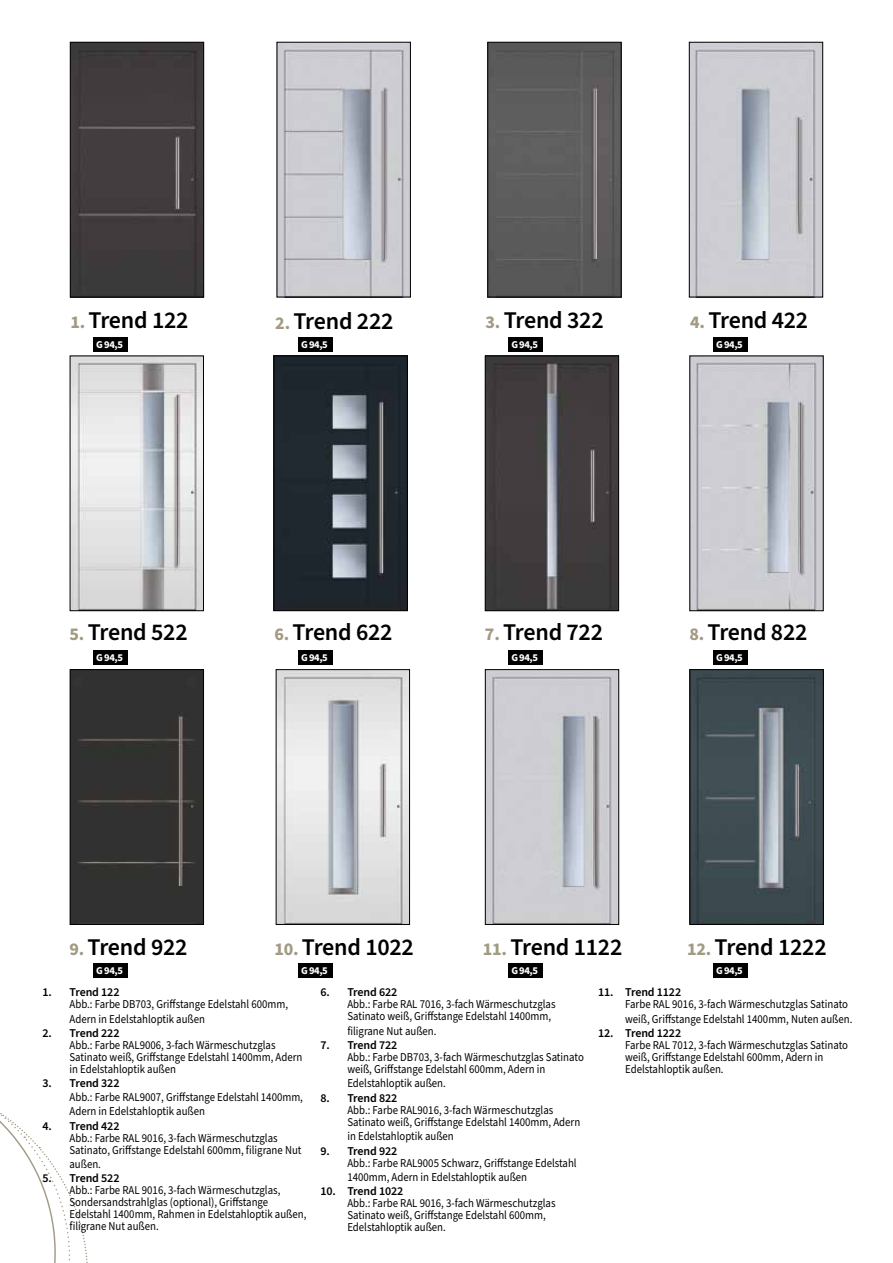
<style>
.page{position:relative;width:893px;height:1263px;background:#fff}
.page>*{position:absolute;margin:0;border:0;box-sizing:border-box;transform-origin:0 0}
.t1{font:600 24px "Source Sans Pro";letter-spacing:-.01em;color:#000}
.t2{font:12px/12px "Source Sans Pro";color:#000;scale:.9 1}
.t3{font:600 12px "Source Sans Pro";letter-spacing:-.01em;color:#000}
.t4{font:700 10.5px "Source Sans Pro";letter-spacing:-.04em;color:#fff}
.s1{font-weight:700;font-size:18px;color:#a29a83}
</style>
<div class="page">
<svg style="left:0;top:1113px;width:88px;height:150px"></svg>
<div style="left:72px;top:44px;width:130px;height:251px;background:#413b3d"></div>
<div style="left:70px;top:42px;width:134px;height:255px;border:1px solid #000"></div>
<img style="left:279px;top:44px;width:130px;height:251px">
<div style="left:277px;top:42px;width:134px;height:255px;border:1px solid #000"></div>
<img style="left:490px;top:44px;width:129px;height:251px">
<div style="left:488px;top:42px;width:133px;height:255px;border:1px solid #000"></div>
<img style="left:691px;top:44px;width:130px;height:251px">
<div style="left:689px;top:42px;width:134px;height:255px;border:1px solid #000"></div>
<img style="left:72px;top:358px;width:130px;height:251px">
<div style="left:70px;top:356px;width:134px;height:255px;border:1px solid #000"></div>
<img style="left:276px;top:358px;width:130px;height:251px">
<div style="left:274px;top:356px;width:134px;height:255px;border:1px solid #000"></div>
<img style="left:487px;top:358px;width:130px;height:251px">
<div style="left:485px;top:356px;width:134px;height:255px;border:1px solid #000"></div>
<img style="left:692px;top:358px;width:129px;height:251px">
<div style="left:72px;top:671px;width:130px;height:252px;background:#313131"></div>
<div style="left:70px;top:669px;width:134px;height:256px;border:1px solid #000"></div>
<img style="left:278px;top:671px;width:130px;height:252px">
<div style="left:276px;top:669px;width:134px;height:256px;border:1px solid #000"></div>
<img style="left:487px;top:671px;width:130px;height:252px">
<div style="left:485px;top:669px;width:134px;height:256px;border:1px solid #000"></div>
<img style="left:692px;top:671px;width:129px;height:252px">
<div style="left:690px;top:669px;width:133px;height:256px;border:1px solid #000"></div>
<div style="left:94px;top:338px;width:34px;height:14px;background:#000"></div>
<div style="left:298px;top:338px;width:35px;height:14px;background:#000"></div>
<div style="left:509px;top:338px;width:34px;height:14px;background:#000"></div>
<div style="left:713px;top:338px;width:35px;height:14px;background:#000"></div>
<div style="left:94px;top:650px;width:34px;height:14px;background:#000"></div>
<div style="left:298px;top:650px;width:35px;height:14px;background:#000"></div>
<div style="left:509px;top:650px;width:34px;height:14px;background:#000"></div>
<div style="left:713px;top:650px;width:35px;height:14px;background:#000"></div>
<div style="left:94px;top:964px;width:34px;height:14px;background:#000"></div>
<div style="left:298px;top:964px;width:35px;height:14px;background:#000"></div>
<div style="left:509px;top:964px;width:34px;height:14px;background:#000"></div>
<div style="left:713px;top:964px;width:35px;height:14px;background:#000"></div>
<h1 class="t1" style="left:70px;top:304px;width:120px"><span class="s1">1.</span> Trend 122</h1>
<h1 class="t1" style="left:275px;top:305px;width:120px"><span class="s1">2.</span> Trend 222</h1>
<h1 class="t1" style="left:486px;top:304px;width:120px"><span class="s1">3.</span> Trend 322</h1>
<h1 class="t1" style="left:690px;top:304px;width:120px"><span class="s1">4.</span> Trend 422</h1>
<p class="t4" style="left:96px;top:337px;width:28px">G 94,5</p>
<p class="t4" style="left:301px;top:337px;width:28px">G 94,5</p>
<p class="t4" style="left:511px;top:337px;width:28px">G 94,5</p>
<p class="t4" style="left:716px;top:337px;width:28px">G 94,5</p>
<h1 class="t1" style="left:70px;top:616px;width:120px"><span class="s1">5.</span> Trend 522</h1>
<h1 class="t1" style="left:274px;top:616px;width:120px"><span class="s1">6.</span> Trend 622</h1>
<h1 class="t1" style="left:485px;top:616px;width:120px"><span class="s1">7.</span> Trend 722</h1>
<h1 class="t1" style="left:689px;top:616px;width:120px"><span class="s1">8.</span> Trend 822</h1>
<p class="t4" style="left:96px;top:650px;width:28px">G 94,5</p>
<p class="t4" style="left:301px;top:650px;width:28px">G 94,5</p>
<p class="t4" style="left:511px;top:650px;width:28px">G 94,5</p>
<p class="t4" style="left:716px;top:650px;width:28px">G 94,5</p>
<h1 class="t1" style="left:69px;top:931px;width:120px"><span class="s1">9.</span> Trend 922</h1>
<h1 class="t1" style="left:274px;top:931px;width:141px"><span class="s1">10.</span> Trend 1022</h1>
<h1 class="t1" style="left:483px;top:931px;width:141px"><span class="s1">11.</span> Trend 1122</h1>
<h1 class="t1" style="left:687px;top:931px;width:141px"><span class="s1">12.</span> Trend 1222</h1>
<p class="t4" style="left:96px;top:963px;width:28px">G 94,5</p>
<p class="t4" style="left:301px;top:963px;width:28px">G 94,5</p>
<p class="t4" style="left:511px;top:963px;width:28px">G 94,5</p>
<p class="t4" style="left:716px;top:963px;width:28px">G 94,5</p>
<p class="t3" style="left:43px;top:984px;width:78px">1. Trend 122</p>
<p class="t2" style="left:70px;top:997px;width:244px;line-height:14.4px">Abb.: Farbe DB703, Griffstange Edelstahl 600mm,<br>Adern in Edelstahloptik außen</p>
<p class="t3" style="left:43px;top:1025px;width:78px">2. Trend 222</p>
<p class="t2" style="left:70px;top:1039px;width:260px">Abb.: Farbe RAL9006, 3-fach Wärmeschutzglas<br>Satinato weiß, Griffstange Edelstahl 1400mm, Adern in Edelstahloptik außen</p>
<p class="t3" style="left:43px;top:1075px;width:78px">3. Trend 322</p>
<p class="t2" style="left:70px;top:1090px;width:261px;line-height:14.4px">Abb.: Farbe RAL9007, Griffstange Edelstahl 1400mm,<br>Adern in Edelstahloptik außen</p>
<p class="t3" style="left:43px;top:1117px;width:78px">4. Trend 422</p>
<p class="t2" style="left:70px;top:1132px;width:259px">Abb.: Farbe RAL 9016, 3-fach Wärmeschutzglas<br>Satinato, Griffstange Edelstahl 600mm, filigrane Nut</p>
<p class="t2" style="left:70px;top:1158px;width:37px">außen.</p>
<p class="t3" style="left:43px;top:1170px;width:78px">5. Trend 522</p>
<p class="t2" style="left:70px;top:1185px;width:265px">Abb.: Farbe RAL 9016, 3-fach Wärmeschutzglas, Sondersandstrahlglas (optional), Griffstange Edelstahl 1400mm, Rahmen in Edelstahloptik außen, filigrane Nut außen.</p>
<p class="t3" style="left:320px;top:984px;width:78px">6. Trend 622</p>
<p class="t2" style="left:347px;top:998px;width:233px">Abb.: Farbe RAL 7016, 3-fach Wärmeschutzglas<br>Satinato weiß, Griffstange Edelstahl 1400mm,</p>
<p class="t2" style="left:347px;top:1025px;width:101px">filigrane Nut außen.</p>
<p class="t3" style="left:320px;top:1037px;width:78px">7. Trend 722</p>
<p class="t2" style="left:347px;top:1051px;width:264px">Abb.: Farbe DB703, 3-fach Wärmeschutzglas Satinato weiß, Griffstange Edelstahl 600mm, Adern in</p>
<p class="t2" style="left:347px;top:1078px;width:111px">Edelstahloptik außen.</p>
<p class="t3" style="left:320px;top:1090px;width:78px">8. Trend 822</p>
<p class="t2" style="left:347px;top:1104px;width:260px">Abb.: Farbe RAL9016, 3-fach Wärmeschutzglas<br>Satinato weiß, Griffstange Edelstahl 1400mm, Adern</p>
<p class="t2" style="left:347px;top:1130px;width:120px">in Edelstahloptik außen</p>
<p class="t3" style="left:320px;top:1142px;width:78px">9. Trend 922</p>
<p class="t2" style="left:347px;top:1156px;width:256px;line-height:14.4px">Abb.: Farbe RAL9005 Schwarz, Griffstange Edelstahl<br>1400mm, Adern in Edelstahloptik außen</p>
<p class="t3" style="left:320px;top:1183px;width:85px">10. Trend 1022</p>
<p class="t2" style="left:347px;top:1198px;width:233px">Abb.: Farbe RAL 9016, 3-fach Wärmeschutzglas<br>Satinato weiß, Griffstange Edelstahl 600mm,<br>Edelstahloptik außen.</p>
<p class="t3" style="left:598px;top:984px;width:85px">11. Trend 1122</p>
<p class="t2" style="left:625px;top:997px;width:254px;line-height:14.4px">Farbe RAL 9016, 3-fach Wärmeschutzglas Satinato weiß, Griffstange Edelstahl 1400mm, Nuten außen.</p>
<p class="t3" style="left:598px;top:1025px;width:85px">12. Trend 1222</p>
<p class="t2" style="left:625px;top:1039px;width:249px">Farbe RAL 7012, 3-fach Wärmeschutzglas Satinato weiß, Griffstange Edelstahl 600mm, Adern in<br>Edelstahloptik außen.</p>
</div>
